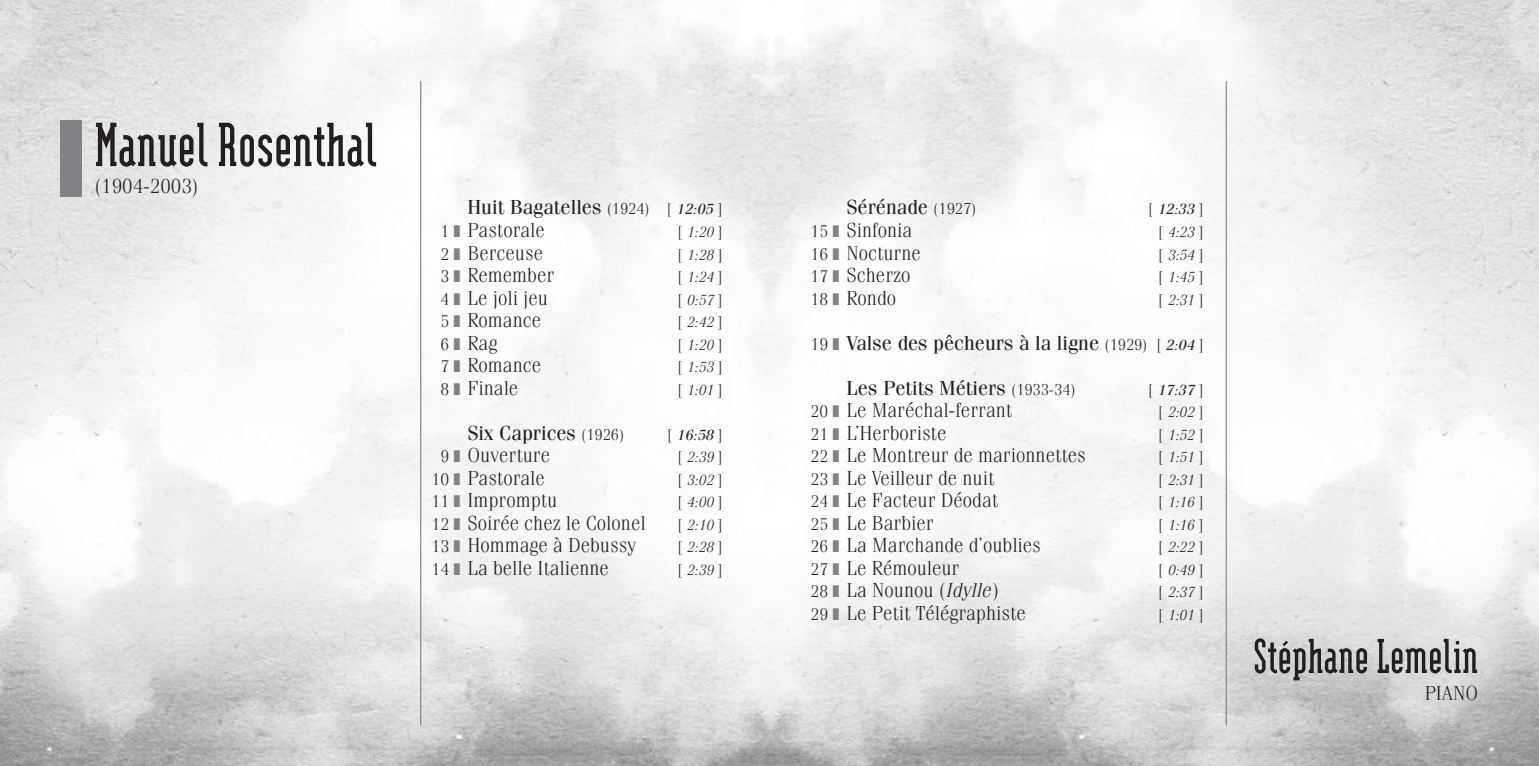
<style>
.page{position:relative;width:1539px;height:766px;background:#fff}
.page>*{position:absolute;margin:0;border:0;box-sizing:border-box;transform-origin:0 0}
.t1{font:700 74.25px "Modula Serif";color:#231f20}
.t2{font:700 58.5px "Modula Serif";color:#231f20}
.t3{font:300 20.25px "Fenice";color:#231f20}
.t4{font:20.25px/22.5px "Fenice";color:#231f20}
.t5{font:italic 300 14.62px "Fenice";letter-spacing:.005em;color:#231f20}
.t6{font:italic 14.62px "Fenice";letter-spacing:.005em;color:#231f20}
.s1{font-weight:300;font-size:15.75px}
.s2{font-style:italic;font-size:14.62px}
.s3{font-weight:300;font-size:16.88px}
.s4{color:#808285}
.s5{font-weight:300}
.s6{font-style:normal;font-size:15.75px}
.s7{font-size:16.88px}
.s8{font-weight:300;font-style:normal;font-size:15.75px}
.s9{font-style:italic}
</style>
<div class="page">
<img style="left:0;top:0;width:1539px;height:765px">
<div style="left:61px;top:120px;width:21px;height:76px;background:#808285"></div>
<hr style="left:420px;top:81px;width:1px;height:644px;background:#808285">
<hr style="left:1226px;top:81px;width:1px;height:644px;background:#808285">
<h1 class="t1" style="left:94px;top:97px;width:284px">ManuelRosenthal</h1>
<p class="t3" style="left:94px;top:179px;width:106px">(1904-2003)</p>
<p class="t4" style="left:440px;top:198px;width:284px;text-indent:27px">Huit Bagatelles <span class="s1">(1924) [</span> <span class="s2">12:05</span> <span class="s1">]<br></span><span class="s3">1</span> <span class="s4">❚</span> <span class="s5">Pastorale</span></p>
<p class="t5" style="left:677px;top:227px;width:47px"><span class="s6">[</span> 1:20 <span class="s6">]</span></p>
<p class="t3" style="left:440px;top:245px;width:104px"><span class="s7">2</span> <span class="s4">❚</span> Berceuse</p>
<p class="t5" style="left:677px;top:249px;width:47px"><span class="s6">[</span> 1:28 <span class="s6">]</span></p>
<p class="t3" style="left:440px;top:268px;width:115px"><span class="s7">3</span> <span class="s4">❚</span> Remember</p>
<p class="t5" style="left:677px;top:272px;width:47px"><span class="s6">[</span> 1:24 <span class="s6">]</span></p>
<p class="t3" style="left:440px;top:290px;width:109px"><span class="s7">4</span> <span class="s4">❚</span> Le joli jeu</p>
<p class="t5" style="left:677px;top:294px;width:47px"><span class="s6">[</span> 0:57 <span class="s6">]</span></p>
<p class="t3" style="left:440px;top:313px;width:102px"><span class="s7">5</span> <span class="s4">❚</span> Romance</p>
<p class="t5" style="left:677px;top:317px;width:47px"><span class="s6">[</span> 2:42 <span class="s6">]</span></p>
<p class="t3" style="left:440px;top:335px;width:58px"><span class="s7">6</span><span class="s4">❚</span> Rag</p>
<p class="t5" style="left:677px;top:339px;width:47px"><span class="s6">[</span> 1:20 <span class="s6">]</span></p>
<p class="t3" style="left:440px;top:358px;width:102px"><span class="s7">7</span> <span class="s4">❚</span> Romance</p>
<p class="t5" style="left:677px;top:362px;width:47px"><span class="s6">[</span> 1:53 <span class="s6">]</span></p>
<p class="t3" style="left:440px;top:380px;width:79px"><span class="s7">8</span> <span class="s4">❚</span> Finale</p>
<p class="t5" style="left:677px;top:384px;width:47px"><span class="s6">[</span> 1:01 <span class="s6">]</span></p>
<p class="t4" style="left:467px;top:423px;width:158px">Six Caprices <span class="s1">(1926)</span></p>
<p class="t6" style="left:667px;top:429px;width:57px"><span class="s8">[</span> 16:58 <span class="s8">]</span></p>
<p class="t3" style="left:440px;top:448px;width:111px"><span class="s7">9</span> <span class="s4">❚</span> Ouverture</p>
<p class="t5" style="left:677px;top:452px;width:47px"><span class="s6">[</span> 2:39 <span class="s6">]</span></p>
<p class="t3" style="left:432px;top:470px;width:115px"><span class="s7">10</span> <span class="s4">❚</span> Pastorale</p>
<p class="t5" style="left:677px;top:474px;width:47px"><span class="s6">[</span> 3:02 <span class="s6">]</span></p>
<p class="t3" style="left:432px;top:493px;width:127px"><span class="s7">11</span> <span class="s4">❚</span> Impromptu</p>
<p class="t5" style="left:677px;top:497px;width:47px"><span class="s6">[</span> 4:00 <span class="s6">]</span></p>
<p class="t3" style="left:432px;top:515px;width:216px"><span class="s7">12</span> <span class="s4">❚</span> Soirée chez le Colonel</p>
<p class="t5" style="left:677px;top:519px;width:47px"><span class="s6">[</span> 2:10 <span class="s6">]</span></p>
<p class="t3" style="left:432px;top:538px;width:206px"><span class="s7">13</span> <span class="s4">❚</span> Hommage à Debussy</p>
<p class="t5" style="left:677px;top:542px;width:47px"><span class="s6">[</span> 2:28 <span class="s6">]</span></p>
<p class="t3" style="left:432px;top:560px;width:179px"><span class="s7">14</span> <span class="s4">❚</span> La belle Italienne</p>
<p class="t5" style="left:677px;top:564px;width:47px"><span class="s6">[</span> 2:39 <span class="s6">]</span></p>
<p class="t4" style="left:846px;top:198px;width:132px">Sérénade <span class="s1">(1927)</span></p>
<p class="t6" style="left:1148px;top:204px;width:57px"><span class="s8">[</span> 12:33 <span class="s8">]</span></p>
<p class="t3" style="left:811px;top:223px;width:103px"><span class="s7">15</span> <span class="s4">❚</span> Sinfonia</p>
<p class="t5" style="left:1158px;top:227px;width:47px"><span class="s6">[</span> 4:23 <span class="s6">]</span></p>
<p class="t3" style="left:811px;top:245px;width:112px"><span class="s7">16</span> <span class="s4">❚</span> Nocturne</p>
<p class="t5" style="left:1158px;top:249px;width:47px"><span class="s6">[</span> 3:54 <span class="s6">]</span></p>
<p class="t3" style="left:811px;top:268px;width:101px"><span class="s7">17</span> <span class="s4">❚</span> Scherzo</p>
<p class="t5" style="left:1158px;top:272px;width:47px"><span class="s6">[</span> 1:45 <span class="s6">]</span></p>
<p class="t3" style="left:811px;top:290px;width:87px"><span class="s7">18</span> <span class="s4">❚</span> Rondo</p>
<p class="t5" style="left:1158px;top:294px;width:47px"><span class="s6">[</span> 2:31 <span class="s6">]</span></p>
<p class="t4" style="left:811px;top:333px;width:394px"><span class="s3">19</span> <span class="s4">❚</span> Valse des pêcheurs à la ligne <span class="s1">(1929) [</span> <span class="s2">2:04</span> <span class="s1">]</span></p>
<p class="t4" style="left:846px;top:378px;width:231px">Les Petits Métiers <span class="s1">(1933-34)</span></p>
<p class="t6" style="left:1148px;top:384px;width:57px"><span class="s8">[</span> 17:37 <span class="s8">]</span></p>
<p class="t3" style="left:811px;top:403px;width:203px"><span class="s7">20</span> <span class="s4">❚</span> Le Maréchal-ferrant</p>
<p class="t5" style="left:1158px;top:407px;width:47px"><span class="s6">[</span> 2:02 <span class="s6">]</span></p>
<p class="t3" style="left:811px;top:425px;width:137px"><span class="s7">21</span> <span class="s4">❚</span> L’Herboriste</p>
<p class="t5" style="left:1158px;top:429px;width:47px"><span class="s6">[</span> 1:52 <span class="s6">]</span></p>
<p class="t3" style="left:811px;top:448px;width:277px"><span class="s7">22</span> <span class="s4">❚</span> Le Montreur de marionnettes</p>
<p class="t5" style="left:1158px;top:452px;width:47px"><span class="s6">[</span> 1:51 <span class="s6">]</span></p>
<p class="t3" style="left:811px;top:470px;width:185px"><span class="s7">23</span> <span class="s4">❚</span> Le Veilleur de nuit</p>
<p class="t5" style="left:1158px;top:474px;width:47px"><span class="s6">[</span> 2:31 <span class="s6">]</span></p>
<p class="t3" style="left:811px;top:493px;width:189px"><span class="s7">24</span> <span class="s4">❚</span> Le Facteur Déodat</p>
<p class="t5" style="left:1158px;top:497px;width:47px"><span class="s6">[</span> 1:16 <span class="s6">]</span></p>
<p class="t3" style="left:811px;top:515px;width:125px"><span class="s7">25</span> <span class="s4">❚</span> Le Barbier</p>
<p class="t5" style="left:1158px;top:519px;width:47px"><span class="s6">[</span> 1:16 <span class="s6">]</span></p>
<p class="t3" style="left:811px;top:538px;width:232px"><span class="s7">26</span> <span class="s4">❚</span> La Marchande d’oublies</p>
<p class="t5" style="left:1158px;top:542px;width:47px"><span class="s6">[</span> 2:22 <span class="s6">]</span></p>
<p class="t3" style="left:811px;top:560px;width:150px"><span class="s7">27</span> <span class="s4">❚</span> Le Rémouleur</p>
<p class="t5" style="left:1158px;top:564px;width:47px"><span class="s6">[</span> 0:49 <span class="s6">]</span></p>
<p class="t3" style="left:811px;top:583px;width:190px"><span class="s7">28</span> <span class="s4">❚</span> La Nounou (<span class="s9">Idylle</span>)</p>
<p class="t5" style="left:1158px;top:587px;width:47px"><span class="s6">[</span> 2:37 <span class="s6">]</span></p>
<p class="t3" style="left:811px;top:605px;width:217px"><span class="s7">29</span> <span class="s4">❚</span> Le Petit Télégraphiste</p>
<p class="t5" style="left:1158px;top:609px;width:47px"><span class="s6">[</span> 1:01 <span class="s6">]</span></p>
<h2 class="t2" style="left:1253px;top:618px;width:227px">StéphaneLemelin</h2>
<p class="t3" style="left:1425px;top:685px;width:55px">PIANO</p>
</div>
